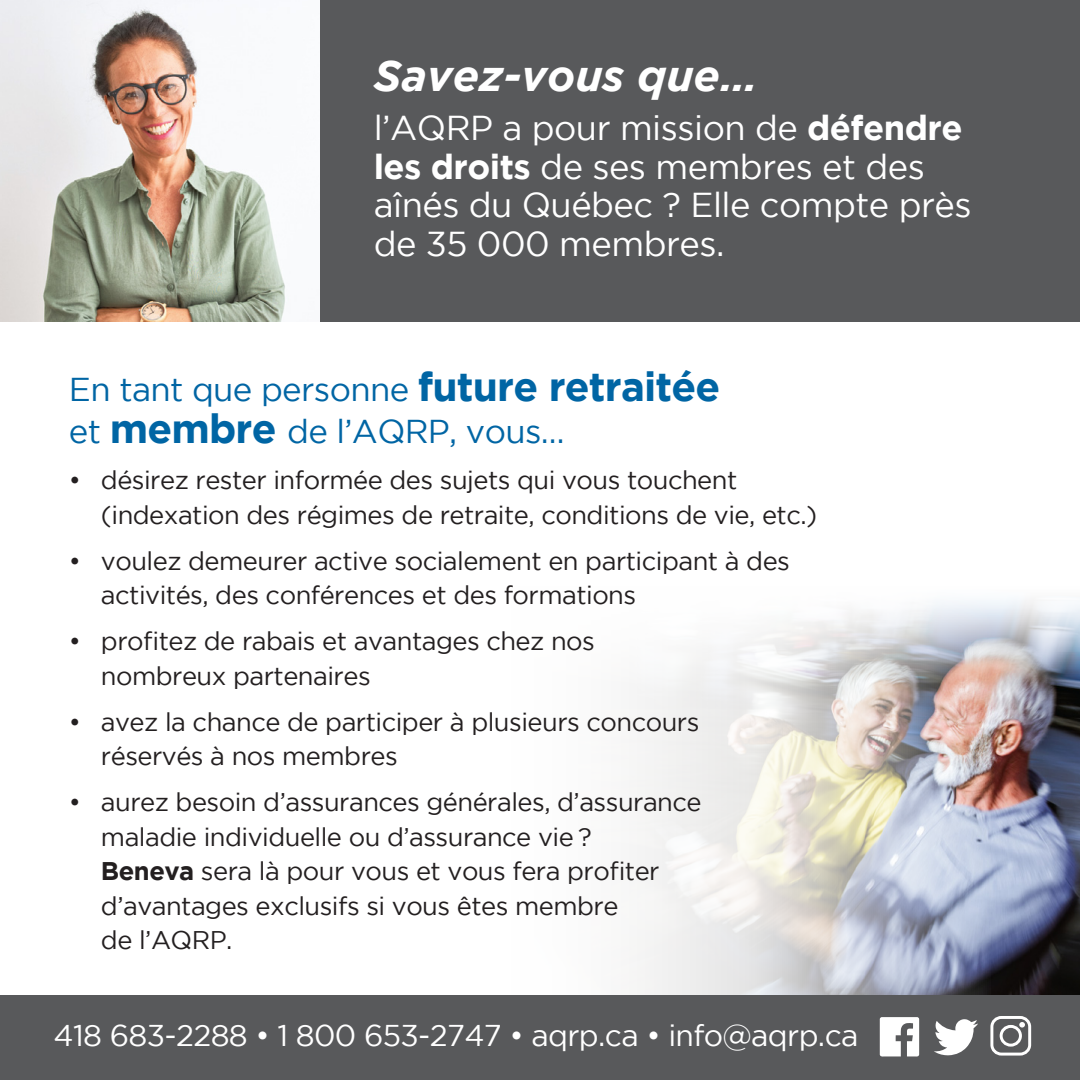
<style>
.page{position:relative;width:1080px;height:1080px;background:#fff}
.page>*{position:absolute;margin:0;border:0;box-sizing:border-box;transform-origin:0 0}
.t1{font:italic 700 43.5px "Gotham";color:#fff}
.t2{font:34.5px/38.4px "Gotham";letter-spacing:-.015em;color:#fff}
.t3{font:33px/42.6px "Gotham";letter-spacing:-.02em;color:#0065a4}
.t4{font:30px "Gotham";letter-spacing:-.02em;color:#fff}
.t5{font:25.5px/34.5px "Gotham";letter-spacing:-.02em;color:#231f20}
.s1{font-weight:700}
.s2{font-weight:700;font-size:40.5px}
</style>
<div class="page">
<img style="left:990px;top:683px;width:90px;height:313px">
<svg style="left:990px;top:600px;width:90px;height:83px"></svg>
<svg style="left:472px;top:600px;width:518px;height:396px"></svg>
<div style="left:0;top:0;width:1080px;height:322px;background:#58595b"></div>
<img style="left:0;top:0;width:319px;height:322px">
<div style="left:0;top:996px;width:1080px;height:84px;background:#58595b"></div>
<svg style="left:880px;top:1017px;width:39px;height:40px"></svg>
<svg style="left:934px;top:1019px;width:44px;height:36px"></svg>
<div style="left:990px;top:1016px;width:41px;height:40px;border:3px solid #fff;border-radius:9px"></div>
<div style="left:1000px;top:1025px;width:22px;height:22px;border:3px solid #fff;border-radius:50%"></div>
<svg style="left:1019px;top:1022px;width:6px;height:6px"></svg>
<h1 class="t1" style="left:374px;top:51px;width:386px">Savez-vous que…</h1>
<h2 class="t2" style="left:374px;top:108px;width:599px">l’AQRP a pour mission de <span class="s1">défendre les droits</span> de ses membres et des aînés du Québec ? Elle compte près de 35 000 membres.</h2>
<p class="t3" style="left:69px;top:367px;width:653px">En tant que personne <span class="s2">future retraitée </span>et <span class="s2">membre</span> de l’AQRP, vous…</p>
<p class="t5" style="left:101px;top:463px;width:718px;text-indent:-32px">• désirez rester informée des sujets qui vous touchent (indexation des régimes de retraite, conditions de vie, etc.)</p>
<p class="t5" style="left:101px;top:543px;width:691px;text-indent:-32px">• voulez demeurer active socialement en participant à des activités, des conférences et des formations</p>
<p class="t5" style="left:101px;top:624px;width:495px;text-indent:-32px">• profitez de rabais et avantages chez nos nombreux partenaires</p>
<p class="t5" style="left:101px;top:704px;width:600px;text-indent:-32px">• avez la chance de participer à plusieurs concours réservés à nos membres</p>
<p class="t5" style="left:101px;top:785px;width:602px;text-indent:-32px">• aurez besoin d’assurances générales, d’assurance maladie individuelle ou d’assurance vie ?<br><span class="s1">Beneva</span> sera là pour vous et vous fera profiter d’avantages exclusifs si vous êtes membre<br>de l’AQRP.</p>
<p class="t4" style="left:54px;top:1019px;width:806px">418 683-2288 • 1 800 653-2747 • aqrp.ca • info@aqrp.ca</p>
</div>
